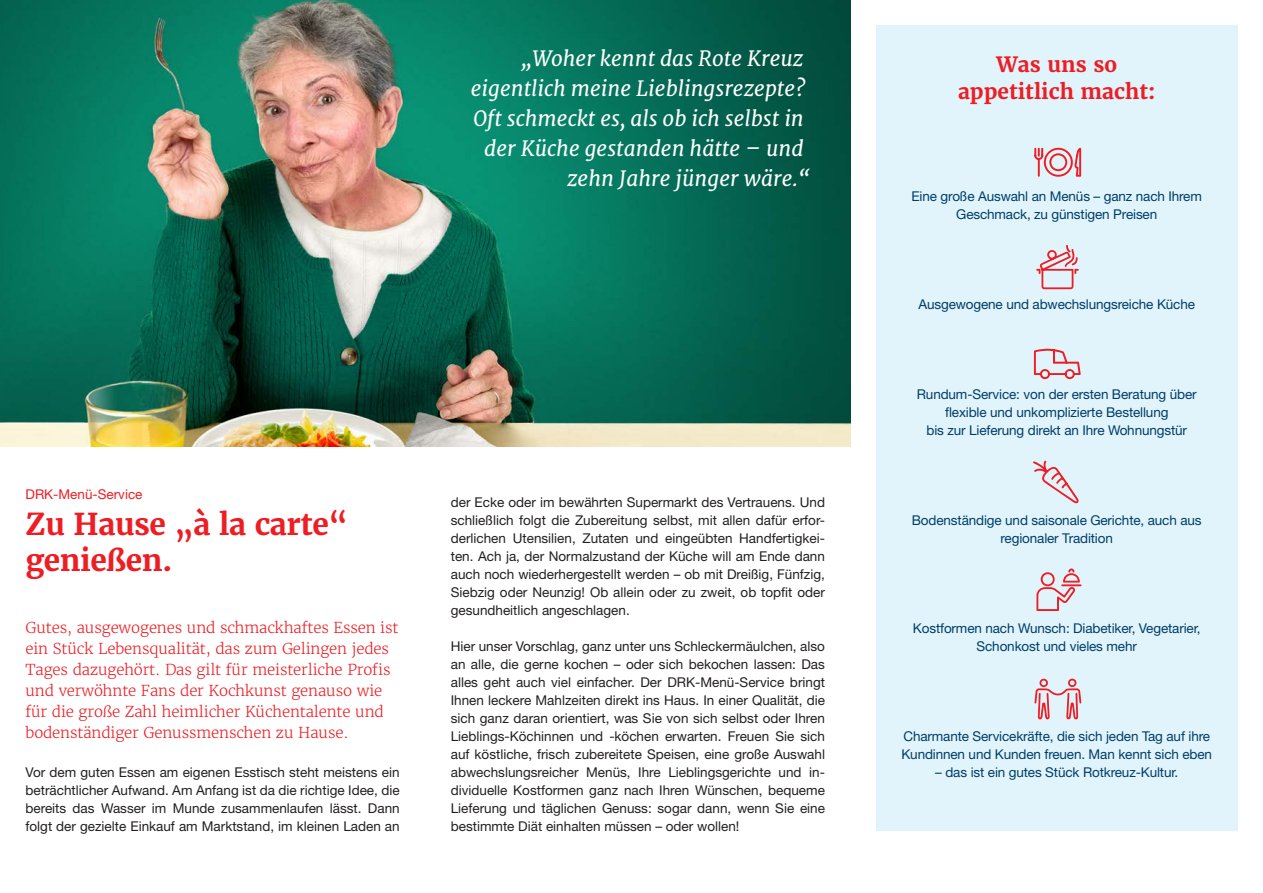
<style>
.page{position:relative;width:1263px;height:893px;background:#fff}
.page>*{position:absolute;margin:0;border:0;box-sizing:border-box;transform-origin:0 0}
.t1{font:700 30px/36px "Merriweather";letter-spacing:-.015em;color:#ee1d23}
.Zitat_im_Bild{font:italic 21px "Merriweather";color:#fff}
.t2{font:700 21px/27px "Merriweather";color:#ee1d23;text-align:center}
.t3{font:300 15px/21px "Merriweather";letter-spacing:-.01em;color:#ee1d23}
.t4{font:13.5px/18px "Helvetica Neue LT Std";color:#231f20;text-align:justify}
.t5{font:13.5px/18px "Helvetica Neue LT Std";letter-spacing:-.01em;color:#003d68;text-align:center}
.t6{font:13.5px "Helvetica Neue LT Std";color:#ee1d23}
</style>
<div class="page">
<div style="left:876px;top:26px;width:361px;height:805px;background:#e1f4fc"></div>
<svg style="left:1034px;top:678px;width:48px;height:42px"></svg>
<svg style="left:1034px;top:348px;width:47px;height:31px"></svg>
<svg style="left:1034px;top:148px;width:47px;height:29px"></svg>
<svg style="left:1036px;top:568px;width:45px;height:43px"></svg>
<svg style="left:1036px;top:245px;width:43px;height:44px"></svg>
<svg style="left:1033px;top:461px;width:46px;height:42px"></svg>
<img style="left:0;top:0;width:850px;height:446px">
<p class="Zitat_im_Bild" style="left:521px;top:46px;width:284px">„Woher kennt das Rote Kreuz</p>
<p class="Zitat_im_Bild" style="left:471px;top:76px;width:336px">eigentlich meine Lieblingsrezepte?</p>
<p class="Zitat_im_Bild" style="left:473px;top:106px;width:332px">Oft schmeckt es, als ob ich selbst in</p>
<p class="Zitat_im_Bild" style="left:484px;top:136px;width:321px">der Küche gestanden hätte – und</p>
<p class="Zitat_im_Bild" style="left:567px;top:166px;width:244px">zehn Jahre jünger wäre.“</p>
<p class="t6" style="left:26px;top:486px;width:119px">DRK-Menü-Service</p>
<h1 class="t1" style="left:26px;top:506px;width:324px">Zu Hause „à la carte“ genießen.</h1>
<p class="t3" style="left:26px;top:618px;width:375px">Gutes, ausgewogenes und schmackhaftes Essen ist ein Stück Lebensqualität, das zum Gelingen jedes Tages dazugehört. Das gilt für meisterliche Profis und verwöhnte Fans der Kochkunst genauso wie für die große Zahl heimlicher Küchentalente und bodenständiger Genussmenschen zu Hause.</p>
<p class="t4" style="left:26px;top:763px;width:376px">Vor dem guten Essen am eigenen Esstisch steht meistens ein beträchtlicher Aufwand. Am Anfang ist da die richtige Idee, die bereits das Wasser im Munde zusammenlaufen lässt. Dann folgt der gezielte Einkauf am Marktstand, im kleinen Laden an</p>
<p class="t4" style="left:451px;top:493px;width:376px">der Ecke oder im bewährten Supermarkt des Vertrauens. Und schließlich folgt die Zubereitung selbst, mit allen dafür erfor&shy;derlichen Utensilien, Zutaten und eingeübten Handfertigkei&shy;ten. Ach ja, der Normalzustand der Küche will am Ende dann auch noch wiederhergestellt werden – ob mit Dreißig, Fünfzig, Siebzig oder Neunzig! Ob allein oder zu zweit, ob topfit oder gesundheitlich angeschlagen.</p>
<p class="t4" style="left:451px;top:637px;width:376px">Hier unser Vorschlag, ganz unter uns Schleckermäulchen, also an alle, die gerne kochen – oder sich bekochen lassen: Das alles geht auch viel einfacher. Der DRK-Menü-Service bringt Ihnen leckere Mahlzeiten direkt ins Haus. In einer Qualität, die sich ganz daran orientiert, was Sie von sich selbst oder Ihren Lieblings-Köchinnen und -köchen erwarten. Freuen Sie sich auf köstliche, frisch zubereitete Speisen, eine große Auswahl abwechslungsreicher Menüs, Ihre Lieblingsgerichte und in&shy;dividuelle Kostformen ganz nach Ihren Wünschen, bequeme Lieferung und täglichen Genuss: sogar dann, wenn Sie eine bestimmte Diät einhalten müssen – oder wollen!</p>
<h2 class="t2" style="left:958px;top:51px;width:199px">Was uns so appetitlich macht:</h2>
<p class="t5" style="left:911px;top:187px;width:292px">Eine große Auswahl an Menüs – ganz nach Ihrem<br>Geschmack, zu günstigen Preisen</p>
<p class="t5" style="left:918px;top:295px;width:278px">Ausgewogene und abwechslungsreiche Küche</p>
<p class="t5" style="left:917px;top:385px;width:281px">Rundum-Service: von der ersten Beratung über flexible und unkomplizierte Bestellung<br>bis zur Lieferung direkt an Ihre Wohnungstür</p>
<p class="t5" style="left:912px;top:511px;width:291px">Bodenständige und saisonale Gerichte, auch aus regionaler Tradition</p>
<p class="t5" style="left:913px;top:619px;width:289px">Kostformen nach Wunsch: Diabetiker, Vegetarier,<br>Schonkost und vieles mehr</p>
<p class="t5" style="left:901px;top:727px;width:312px;text-align:left">Charmante Servicekräfte, die sich jeden Tag auf ihre<br>Kundinnen und Kunden freuen. Man kennt sich eben</p>
<p class="t5" style="left:935px;top:763px;width:245px">– das ist ein gutes Stück Rotkreuz-Kultur.</p>
</div>
